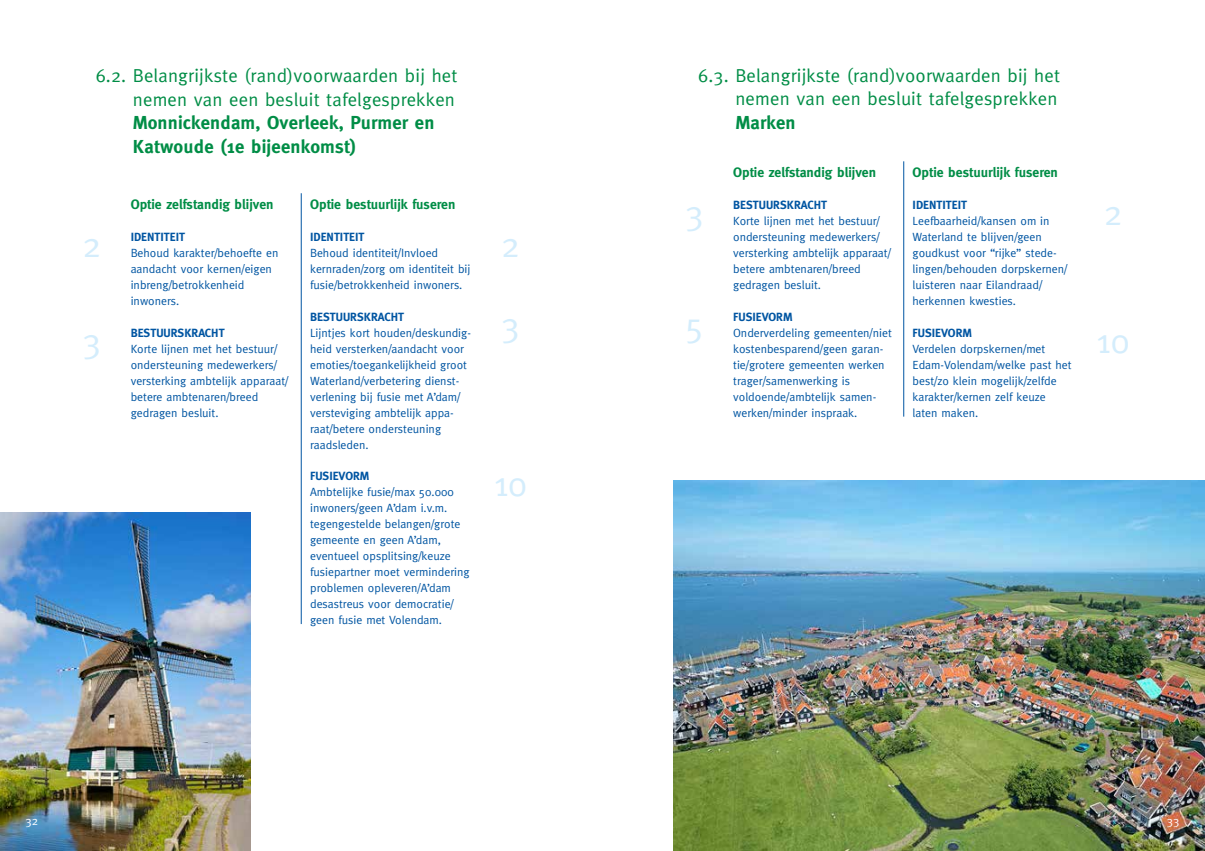
<style>
.page{position:relative;width:1205px;height:851px;background:#fff}
.page>*{position:absolute;margin:0;border:0;box-sizing:border-box;transform-origin:0 0}
.t1{font:35px "Meta";color:#d4edfc}
.t2{font:18.75px/23.9px "Meta";letter-spacing:.01em;color:#008d46;text-align:right}
.t3{font:700 18.75px/23.9px "Meta";letter-spacing:.01em;color:#008d46}
.t4{font:700 13.75px "Meta";color:#008d46}
.t5{font:11.88px/16px "Meta";color:#0055a2}
.t6{font:700 11.88px "Meta";color:#0055a2}
.t7{font:11.88px "Meta";color:#fff}
</style>
<div class="page">
<img style="left:673px;top:480px;width:532px;height:370px">
<img style="left:0;top:512px;width:250px;height:338px">
<hr style="left:903px;top:161px;width:1px;height:255px;background:#0055a2">
<hr style="left:301px;top:193px;width:1px;height:431px;background:#0055a2">
<h2 class="t2" style="left:96px;top:63px;width:363px">6.2. Belangrijkste (rand)voorwaarden bij het nemen van een besluit tafelgesprekken</h2>
<h2 class="t3" style="left:133px;top:111px;width:303px">Monnickendam, Overleek, Purmer en<br>Katwoude (1e bijeenkomst)</h2>
<h1 class="t1" style="left:83px;top:225px;width:20px">2</h1>
<h1 class="t1" style="left:83px;top:320px;width:20px">3</h1>
<p class="t4" style="left:131px;top:196px;width:144px">Optie zelfstandig blijven</p>
<p class="t6" style="left:131px;top:230px;width:56px">IDENTITEIT</p>
<p class="t5" style="left:131px;top:245px;width:149px">Behoud karakter/behoefte en aandacht voor kernen/eigen inbreng/betrokkenheid inwoners.</p>
<p class="t6" style="left:131px;top:326px;width:95px">BESTUURSKRACHT</p>
<p class="t5" style="left:131px;top:340px;width:159px">Korte lijnen met het bestuur/ ondersteuning medewerkers/ versterking ambtelijk apparaat/ betere ambtenaren/breed gedragen besluit.</p>
<p class="t4" style="left:310px;top:196px;width:147px">Optie bestuurlijk fuseren</p>
<p class="t6" style="left:310px;top:230px;width:56px">IDENTITEIT</p>
<p class="t5" style="left:310px;top:245px;width:162px">Behoud identiteit/Invloed kernraden/zorg om identiteit bij fusie/betrokkenheid inwoners.</p>
<p class="t6" style="left:310px;top:310px;width:95px">BESTUURSKRACHT</p>
<p class="t5" style="left:310px;top:324px;width:162px">Lijntjes kort houden/deskundig&shy;heid versterken/aandacht voor emoties/toegankelijkheid groot<br>Waterland/verbetering dienst&shy;verlening bij fusie met A’dam/ versteviging ambtelijk appa&shy;raat/betere ondersteuning raadsleden.</p>
<p class="t6" style="left:310px;top:469px;width:61px">FUSIEVORM</p>
<p class="t5" style="left:310px;top:484px;width:161px">Ambtelijke fusie/max 50.000 inwoners/geen A’dam i.v.m. tegengestelde belangen/grote gemeente en geen A’dam, eventueel opsplitsing/keuze fusiepartner moet vermindering problemen opleveren/A’dam desastreus voor democratie/ geen fusie met Volendam.</p>
<h1 class="t1" style="left:501px;top:224px;width:20px">2</h1>
<h1 class="t1" style="left:501px;top:304px;width:20px">3</h1>
<h1 class="t1" style="left:494px;top:464px;width:34px">10</h1>
<h2 class="t2" style="left:698px;top:63px;width:363px">6.3. Belangrijkste (rand)voorwaarden bij het nemen van een besluit tafelgesprekken</h2>
<h2 class="t3" style="left:735px;top:111px;width:62px">Marken</h2>
<h1 class="t1" style="left:685px;top:193px;width:20px">3</h1>
<h1 class="t1" style="left:685px;top:304px;width:20px">5</h1>
<p class="t4" style="left:733px;top:164px;width:144px">Optie zelfstandig blijven</p>
<p class="t6" style="left:733px;top:198px;width:95px">BESTUURSKRACHT</p>
<p class="t5" style="left:733px;top:213px;width:159px">Korte lijnen met het bestuur/ ondersteuning medewerkers/ versterking ambtelijk apparaat/ betere ambtenaren/breed gedragen besluit.</p>
<p class="t6" style="left:733px;top:310px;width:61px">FUSIEVORM</p>
<p class="t5" style="left:733px;top:324px;width:160px">Onderverdeling gemeenten/niet kostenbesparend/geen garan&shy;tie/grotere gemeenten werken trager/samenwerking is voldoende/ambtelijk samen&shy;werken/minder inspraak.</p>
<p class="t4" style="left:912px;top:164px;width:147px">Optie bestuurlijk fuseren</p>
<p class="t6" style="left:912px;top:198px;width:56px">IDENTITEIT</p>
<p class="t5" style="left:912px;top:213px;width:156px">Leefbaarheid/kansen om in<br>Waterland te blijven/geen goudkust voor “rijke” stede&shy;lingen/behouden dorpskernen/ luisteren naar Eilandraad/ herkennen kwesties.</p>
<p class="t6" style="left:912px;top:326px;width:61px">FUSIEVORM</p>
<p class="t5" style="left:912px;top:340px;width:160px">Verdelen dorpskernen/met<br>Edam-Volendam/welke past het best/zo klein mogelijk/zelfde karakter/kernen zelf keuze laten maken.</p>
<h1 class="t1" style="left:1104px;top:193px;width:20px">2</h1>
<h1 class="t1" style="left:1096px;top:320px;width:34px">10</h1>
<p class="t7" style="left:26px;top:813px;width:14px">32</p>
<p class="t7" style="left:1166px;top:813px;width:14px">33</p>
</div>
